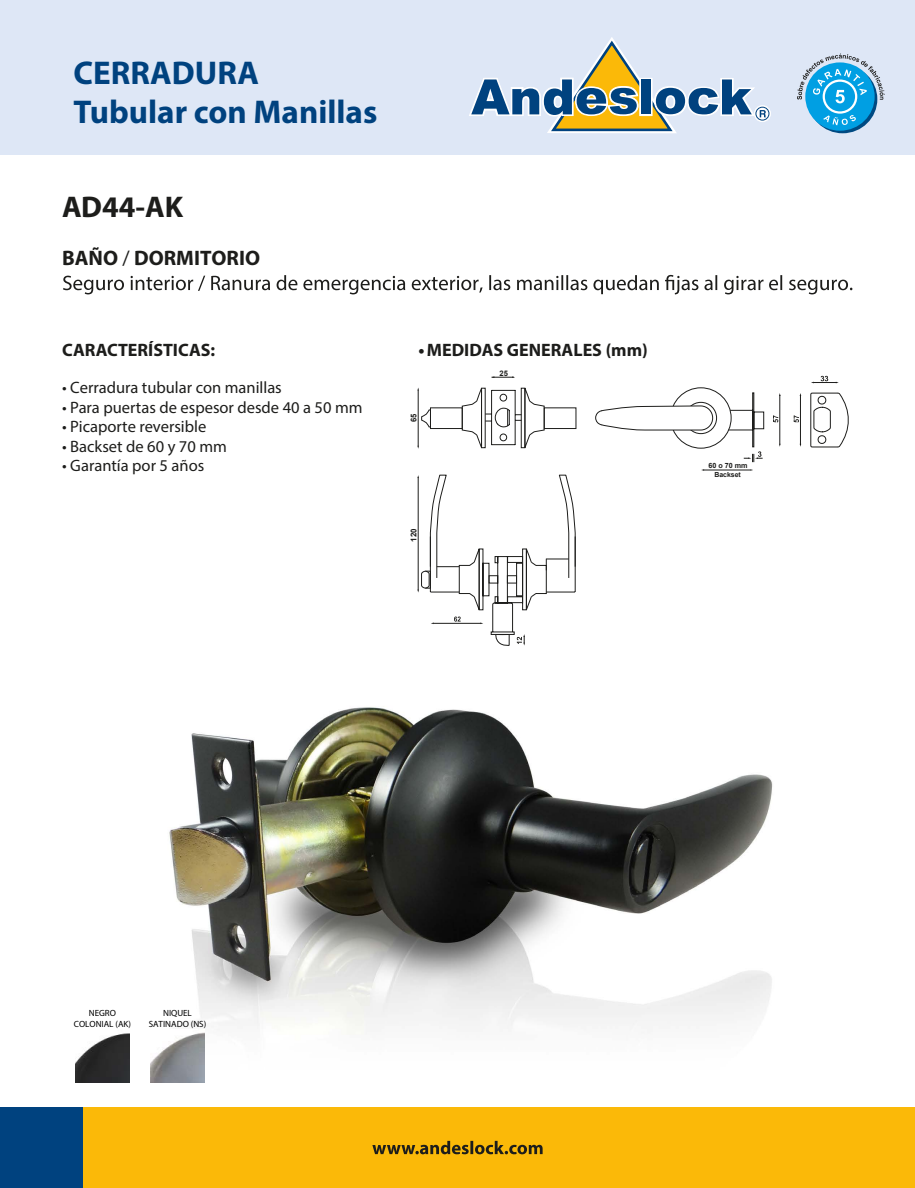
<style>
.page{position:relative;width:915px;height:1188px;background:#fff}
.page>*{position:absolute;margin:0;border:0;box-sizing:border-box;transform-origin:0 0}
.t1{font:700 33px/39.6px "Myriad Pro";color:#00427f}
.t2{font:700 30px "Myriad Pro";color:#1d1d1b}
.t3{font:700 21px "Myriad Pro";color:#1d1d1b}
.t4{font:700 18px "Myriad Pro";color:#1d1d1b}
.t5{font:16.5px "Myriad Pro";color:#1d1d1b}
.t6{font:9px/10.8px "Myriad Pro";color:#000;text-align:center}
.t7{font:700 7.95px "Arial";color:#1d1d1b}
.t8{font:700 7.95px "Arial";color:#1d1d1b;scale:.96 1}
.t9{font:700 7.65px "Arial";color:#1d1d1b}
.t10{font:700 7.2px "Arial";color:#1d1d1b}
.t11{font:700 6.9px "Arial";color:#1d1d1b}
.s1{font-weight:400}
</style>
<div class="page">
<img style="left:75px;top:524px;width:698px;height:559px">
<div style="left:0;top:0;width:914px;height:154px;background:#dee7f6"></div>
<svg style="left:754px;top:106px;width:16px;height:16px"></svg>
<div style="left:754px;top:106px;width:16px;height:16px;border:1px solid #fff;border-radius:50%"></div>
<div style="left:755px;top:107px;width:14px;height:13px;border:1px solid #00427f;border-radius:50%"></div>
<svg style="left:469px;top:37px;width:296px;height:96px"></svg>
<svg style="left:807px;top:65px;width:70px;height:68px"></svg>
<div style="left:805px;top:62px;width:69px;height:69px;background:#009fe3;border-radius:50%"></div>
<svg style="left:823px;top:81px;width:32px;height:32px"></svg>
<div style="left:822px;top:80px;width:35px;height:34px;border:2px solid #fff;border-radius:50%"></div>
<svg style="left:823px;top:115px;width:32px;height:10px"></svg>
<svg style="left:797px;top:54px;width:87px;height:49px"></svg>
<div style="left:430px;top:408px;width:32px;height:21px;border:1px solid #1d1d1b"></div>
<hr style="left:703px;top:470px;width:47px;height:1px;background:#1d1d1b">
<hr style="left:418px;top:390px;width:1px;height:56px;background:#1d1d1b">
<svg style="left:63px;top:275px;width:789px;height:19px"></svg>
<svg style="left:461px;top:376px;width:388px;height:86px"></svg>
<svg style="left:421px;top:409px;width:10px;height:18px"></svg>
<svg style="left:417px;top:475px;width:158px;height:172px"></svg>
<img style="left:76px;top:1029px;width:53px;height:53px">
<img style="left:151px;top:1029px;width:53px;height:53px">
<div style="left:0;top:1107px;width:83px;height:81px;background:#00427f"></div>
<div style="left:83px;top:1107px;width:831px;height:81px;background:#fbb908"></div>
<svg style="left:372px;top:1141px;width:170px;height:13px"></svg>
<h1 class="t1" style="left:74px;top:52px;width:305px">CERRADURA<br>Tubular con Manillas</h1>
<h2 class="t2" style="left:62px;top:188px;width:122px">AD44-AK</h2>
<p class="t3" style="left:62px;top:244px;width:199px">BAÑO <span class="s1">/</span> DORMITORIO</p>
<p class="t4" style="left:62px;top:338px;width:154px">CARACTERÍSTICAS:</p>
<p class="t5" style="left:62px;top:378px;width:221px">• Cerradura tubular con manillas</p>
<p class="t5" style="left:62px;top:397px;width:302px">• Para puertas de espesor desde 40 a 50 mm</p>
<p class="t5" style="left:62px;top:417px;width:146px">• Picaporte reversible</p>
<p class="t5" style="left:62px;top:436px;width:166px">• Backset de 60 y 70 mm</p>
<p class="t5" style="left:62px;top:456px;width:144px">• Garantía por 5 años</p>
<p class="t4" style="left:418px;top:338px;width:231px">•MEDIDAS GENERALES (mm)</p>
<p class="t9" style="left:499px;top:368px;width:10px">25</p>
<p class="t8" style="left:408px;top:422px;width:10px;rotate:-90deg">65</p>
<p class="t7" style="left:408px;top:542px;width:15px;rotate:-90deg">120</p>
<p class="t10" style="left:708px;top:461px;width:41px">60 o 70 mm</p>
<p class="t11" style="left:714px;top:470px;width:28px">Backset</p>
<p class="t6" style="left:74px;top:1007px;width:59px">NEGRO<br>COLONIAL (AK)</p>
<p class="t6" style="left:149px;top:1007px;width:59px">NIQUEL<br>SATINADO (NS)</p>
</div>
